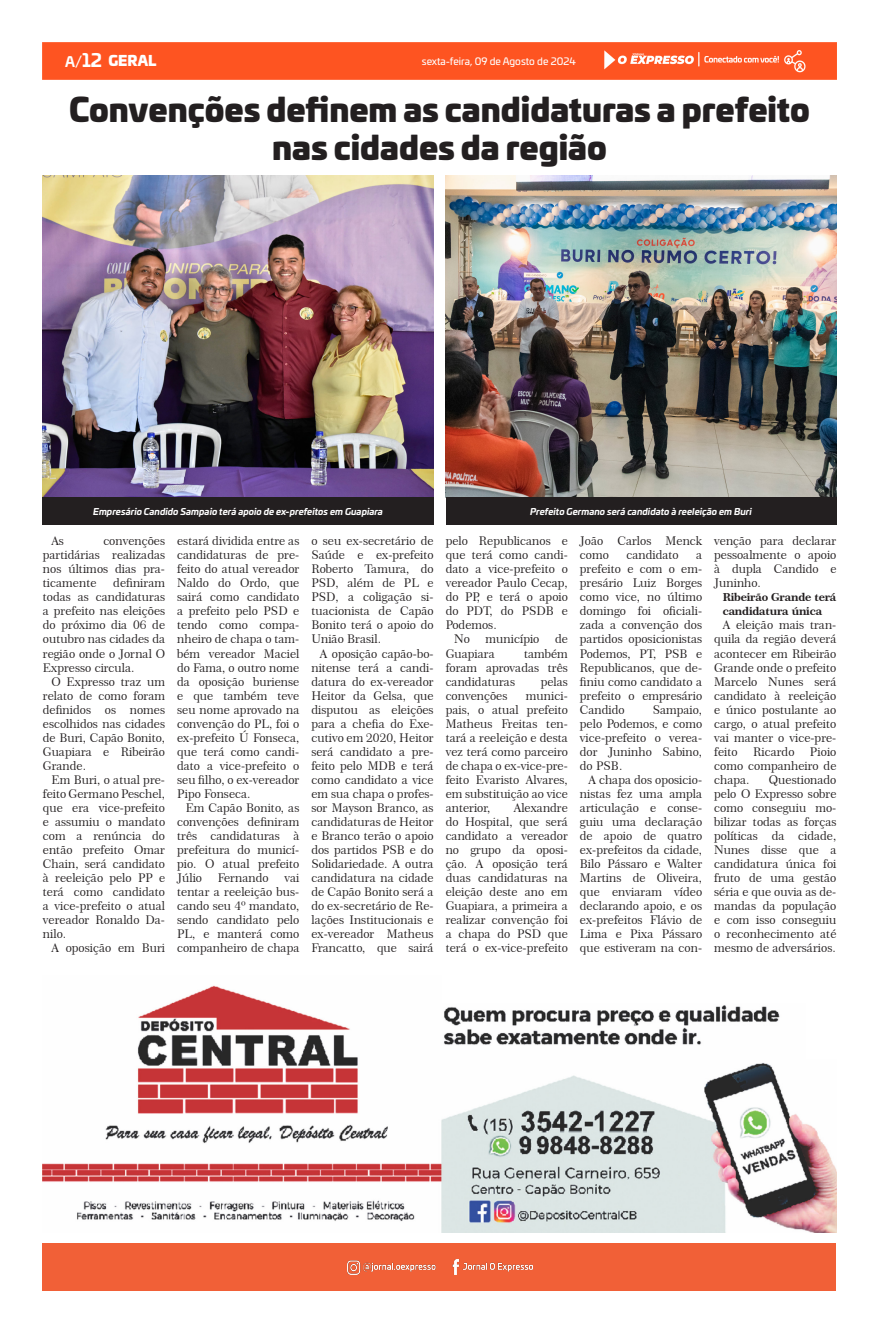
<style>
.page{position:relative;width:879px;height:1333px;background:#fff}
.page>*{position:absolute;margin:0;border:0;box-sizing:border-box;transform-origin:0 0}
.t1{font:900 32px/38.4px "Univia Pro";color:#231f20;text-align:center}
.t2{font:900 14px "Univia Pro";color:#fff}
.t3{font:700 14px "Univia Pro";color:#fff}
.t4{font:12px/14px "Century 751 BT Roman No 2 B";color:#231f20;text-align:justify}
.t5{font:11px "Century 751 BT Bold B";letter-spacing:-.02em;color:#231f20}
.t6{font:10px "Univia Pro";color:#fff}
.t7{font:italic 700 9px "Univia Pro";color:#fff}
.s1{font-size:18px}
</style>
<div class="page">
<div style="left:43px;top:43px;width:793px;height:36px;background:#fe5421"></div>
<img style="left:43px;top:985px;width:794px;height:247px">
<div style="left:43px;top:1243px;width:793px;height:47px;background:#f16037"></div>
<img style="left:347px;top:1259px;width:185px;height:15px">
<img style="left:43px;top:176px;width:391px;height:321px">
<img style="left:446px;top:176px;width:390px;height:321px">
<div style="left:43px;top:497px;width:391px;height:28px;background:#231f20"></div>
<div style="left:445px;top:497px;width:391px;height:28px;background:#231f20"></div>
<p class="t3" style="left:65px;top:50px;width:38px">A/<span class="s1">12</span></p>
<p class="t2" style="left:108px;top:49px;width:50px">GERAL</p>
<p class="t6" style="left:422px;top:54px;width:155px">sexta-feira, 09 de Agosto de 2024</p>
<p class="t1" style="left:69px;top:88px;width:742px">Convenções definem as candidaturas a prefeito nas cidades da região</p>
<p class="t7" style="left:93px;top:504px;width:291px">Empresário Candido Sampaio terá apoio de ex-prefeitos em Guapiara</p>
<p class="t7" style="left:530px;top:504px;width:223px">Prefeito Germano será candidato à reeleição em Buri</p>
<p class="t4" style="left:51px;top:534px;width:14px">As</p>
<p class="t4" style="left:43px;top:534px;width:124px;text-indent:60px">convenções partidárias realizadas nos últimos dias pra&shy;ticamente</p>
<p class="t4" style="left:43px;top:576px;width:124px;text-indent:70px">definiram todas as candidaturas a prefeito nas eleições do próximo dia 06 de outubro nas cidades da região onde o Jornal O Expresso circula.</p>
<p class="t4" style="left:43px;top:674px;width:124px;text-indent:9px">O Expresso traz um relato de como foram definidos os nomes escolhidos nas cidades de Buri, Capão Bonito, Guapiara e Ribeirão Grande.</p>
<p class="t4" style="left:43px;top:772px;width:124px;text-indent:9px">Em Buri, o atual pre&shy;feito Germano Peschel, que era vice-prefeito e assumiu o mandato com a renúncia do então prefeito Omar Chain, será candidato à reeleição pelo PP e terá como candidato a vice-prefeito o atual vereador Ronaldo Da&shy;nilo.</p>
<p class="t4" style="left:51px;top:940px;width:115px">A oposição em Buri</p>
<p class="t4" style="left:177px;top:534px;width:124px">estará dividida entre as candidaturas de pre&shy;feito do atual vereador Naldo do Ordo, que sairá como candidato a prefeito pelo PSD e tendo como compa&shy;nheiro de chapa o tam&shy;bém vereador Maciel do Fama, o outro nome da oposição buriense e que também teve seu nome aprovado na convenção do PL, foi o ex-prefeito Ú Fonseca, que terá como candi&shy;dato a vice-prefeito o seu filho, o ex-vereador Pipo Fonseca.</p>
<p class="t4" style="left:177px;top:800px;width:124px;text-indent:9px">Em Capão Bonito, as convenções definiram três candidaturas à prefeitura do municí&shy;pio. O atual prefeito Júlio</p>
<p class="t4" style="left:218px;top:870px;width:52px">Fernando</p>
<p class="t4" style="left:177px;top:870px;width:124px;text-indent:107px">vai tentar a reeleição bus&shy;cando seu 4º mandato, sendo candidato pelo PL, e manterá como companheiro de chapa</p>
<p class="t4" style="left:311px;top:534px;width:124px">o seu ex-secretário de Saúde e ex-prefeito Roberto Tamura, do PSD, além de PL e PSD, a coligação si&shy;tuacionista de Capão Bonito terá o apoio do União Brasil.</p>
<p class="t4" style="left:311px;top:646px;width:124px;text-indent:9px">A oposição capão-bo&shy;nitense terá a candi&shy;datura do ex-vereador Heitor da Gelsa, que disputou as eleições para a chefia do Exe&shy;cutivo em 2020, Heitor será candidato a pre&shy;feito pelo MDB e terá como candidato a vice em sua chapa o profes&shy;sor Mayson Branco, as candidaturas de Heitor e Branco terão o apoio dos partidos PSB e do Solidariedade. A outra candidatura na cidade de Capão Bonito será a do ex-secretário de Re&shy;lações Institucionais e ex-vereador Matheus Francatto, que sairá</p>
<p class="t4" style="left:446px;top:534px;width:124px">pelo Republicanos e que terá como candi&shy;dato a vice-prefeito o vereador Paulo Cecap, do PP, e terá o apoio do PDT, do PSDB e Podemos.</p>
<p class="t4" style="left:454px;top:632px;width:17px">No</p>
<p class="t4" style="left:485px;top:632px;width:55px">município</p>
<p class="t4" style="left:555px;top:632px;width:14px">de</p>
<p class="t4" style="left:446px;top:646px;width:51px">Guapiara</p>
<p class="t4" style="left:446px;top:646px;width:124px;text-indent:78px">também foram aprovadas três candidaturas</p>
<p class="t4" style="left:541px;top:674px;width:29px">pelas</p>
<p class="t4" style="left:446px;top:688px;width:63px">convenções</p>
<p class="t4" style="left:446px;top:688px;width:124px;text-indent:80px">munici&shy;pais, o atual prefeito Matheus Freitas ten&shy;tará a reeleição e desta vez terá como parceiro de chapa o ex-vice-pre&shy;feito Evaristo Alvares, em substituição ao vice anterior,</p>
<p class="t4" style="left:446px;top:800px;width:124px;text-indent:68px">Alexandre do Hospital, que será candidato a vereador no grupo da oposi&shy;ção. A oposição terá duas candidaturas na eleição deste ano em Guapiara, a primeira a realizar convenção foi a chapa do PSD que terá o ex-vice-prefeito</p>
<p class="t4" style="left:580px;top:534px;width:124px">João Carlos Menck como</p>
<p class="t4" style="left:626px;top:548px;width:54px">candidato</p>
<p class="t4" style="left:580px;top:548px;width:124px;text-indent:116px">a prefeito e com o em&shy;presário Luiz Borges como vice, no último domingo foi oficiali&shy;zada a convenção dos partidos oposicionistas Podemos, PT, PSB e Republicanos, que de&shy;finiu como candidato a prefeito o empresário Candido</p>
<p class="t4" style="left:580px;top:702px;width:124px;text-indent:73px">Sampaio, pelo Podemos, e como vice-prefeito o verea&shy;dor Juninho Sabino, do PSB.</p>
<p class="t4" style="left:580px;top:772px;width:124px;text-indent:9px">A chapa dos oposicio&shy;nistas fez uma ampla articulação e conse&shy;guiu uma declaração de apoio de quatro ex-prefeitos da cidade, Bilo Pássaro e Walter Martins de Oliveira, que enviaram vídeo declarando apoio, e os ex-prefeitos Flávio de Lima e Pixa Pássaro que estiveram na con-</p>
<p class="t4" style="left:714px;top:534px;width:124px">venção para declarar pessoalmente o apoio à dupla Candido e Juninho.</p>
<p class="t5" style="left:723px;top:590px;width:115px">Ribeirão Grande terá</p>
<p class="t5" style="left:723px;top:604px;width:101px">candidatura única</p>
<p class="t4" style="left:714px;top:618px;width:124px;text-indent:9px">A eleição mais tran&shy;quila da região deverá acontecer em Ribeirão Grande onde o prefeito Marcelo Nunes será candidato à reeleição e único postulante ao cargo, o atual prefeito vai manter o vice-pre&shy;feito</p>
<p class="t4" style="left:753px;top:744px;width:43px">Ricardo</p>
<p class="t4" style="left:714px;top:744px;width:124px;text-indent:96px">Pioio como companheiro de chapa.</p>
<p class="t4" style="left:714px;top:772px;width:124px;text-indent:55px">Questionado pelo O Expresso sobre como conseguiu mo&shy;bilizar todas as forças políticas da cidade, Nunes disse que a candidatura única foi fruto de uma gestão séria e que ouvia as de&shy;mandas da população e com isso conseguiu o reconhecimento até mesmo de adversários.</p>
</div>
